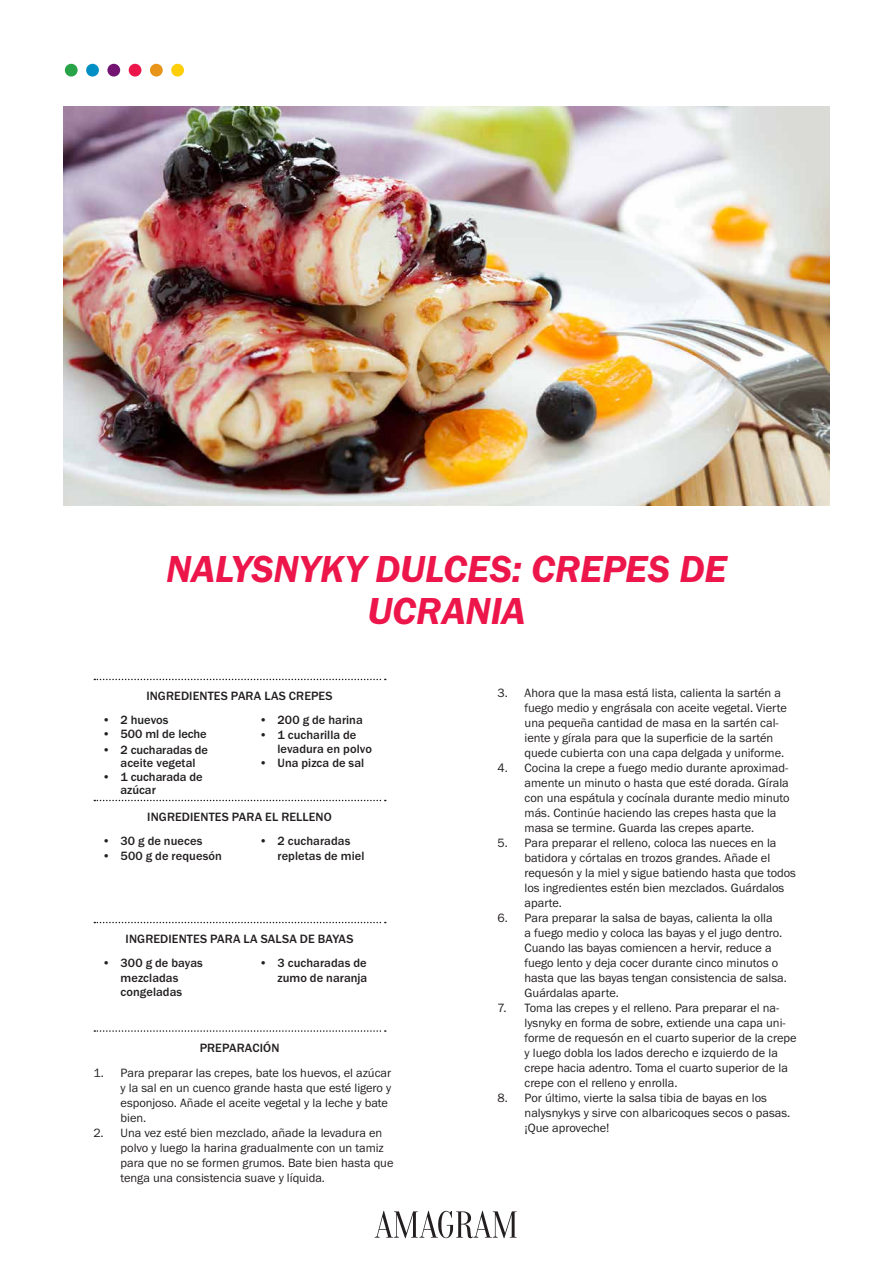
<style>
.page{position:relative;width:893px;height:1263px;background:#fff}
.page>*{position:absolute;margin:0;border:0;box-sizing:border-box;transform-origin:0 0}
.t1{font:39px/42px "Franklin Gothic URW Dem Ita";letter-spacing:-.005em;color:#ed164b;text-align:center}
.t2{font:12.45px/15px "Franklin Gothic URW Boo";color:#231f20}
.t3{font:500 12.45px/14.2px "Franklin Gothic URW";letter-spacing:.005em;color:#231f20}
.s1{font-family:"Franklin Gothic URW Boo";font-weight:400}
</style>
<div class="page">
<img style="left:64px;top:106px;width:765px;height:399px">
<svg style="left:94px;top:1030px;width:292px;height:2px"></svg>
<svg style="left:94px;top:679px;width:292px;height:1px"></svg>
<svg style="left:94px;top:800px;width:292px;height:1px"></svg>
<svg style="left:94px;top:922px;width:292px;height:1px"></svg>
<div style="left:171px;top:64px;width:13px;height:13px;background:#fece08;border-radius:50%"></div>
<div style="left:150px;top:64px;width:13px;height:13px;background:#e89418;border-radius:50%"></div>
<div style="left:129px;top:64px;width:12px;height:13px;background:#ed164b;border-radius:50%"></div>
<div style="left:107px;top:64px;width:13px;height:13px;background:#731372;border-radius:50%"></div>
<div style="left:86px;top:64px;width:13px;height:13px;background:#008fc5;border-radius:50%"></div>
<div style="left:65px;top:64px;width:13px;height:13px;background:#29a347;border-radius:50%"></div>
<svg style="left:375px;top:1211px;width:142px;height:27px"></svg>
<h1 class="t1" style="left:166px;top:547px;width:562px">NALYSNYKY DULCES: CREPES DE<br>UCRANIA</h1>
<p class="t3" style="left:146px;top:689px;width:188px">INGREDIENTES PARA LAS CREPES</p>
<p class="t3" style="left:102px;top:713px;width:68px"><span class="s1">•</span> 2 huevos</p>
<p class="t3" style="left:102px;top:726px;width:106px"><span class="s1">•</span> 500 ml de leche</p>
<p class="t3" style="left:102px;top:743px;width:108px;line-height:12.8px;text-align:center"><span class="s1">•</span> 2 cucharadas de aceite vegetal</p>
<p class="t3" style="left:121px;top:770px;width:83px;line-height:12.8px;text-indent:-18px"><span class="s1">•</span> 1 cucharada de azúcar</p>
<p class="t3" style="left:259px;top:713px;width:105px"><span class="s1">•</span> 200 g de harina</p>
<p class="t3" style="left:277px;top:727px;width:96px;text-indent:-19px"><span class="s1">•</span> 1 cucharilla de levadura en polvo</p>
<p class="t3" style="left:259px;top:755px;width:107px"><span class="s1">•</span> Una pizca de sal</p>
<p class="t3" style="left:147px;top:810px;width:186px">INGREDIENTES PARA EL RELLENO</p>
<p class="t3" style="left:102px;top:834px;width:102px"><span class="s1">•</span> 30 g de nueces</p>
<p class="t3" style="left:102px;top:848px;width:121px"><span class="s1">•</span> 500 g de requesón</p>
<p class="t3" style="left:277px;top:834px;width:88px;text-indent:-19px"><span class="s1">•</span> 2 cucharadas repletas de miel</p>
<p class="t3" style="left:126px;top:932px;width:229px">INGREDIENTES PARA LA SALSA DE BAYAS</p>
<p class="t3" style="left:102px;top:956px;width:102px;text-align:center"><span class="s1">•</span> 300 g de bayas mezcladas congeladas</p>
<p class="t3" style="left:259px;top:956px;width:110px;text-align:right"><span class="s1">•</span> 3 cucharadas de zumo de naranja</p>
<p class="t3" style="left:200px;top:1040px;width:81px">PREPARACIÓN</p>
<p class="t2" style="left:121px;top:1065px;width:272px;text-indent:-27px">1. Para preparar las crepes, bate los huevos, el azúcar y la sal en un cuenco grande hasta que esté ligero y esponjoso. Añade el aceite vegetal y la leche y bate bien.</p>
<p class="t2" style="left:121px;top:1125px;width:274px;text-indent:-27px">2. Una vez esté bien mezclado, añade la levadura en polvo y luego la harina gradualmente con un tamiz para que no se formen grumos. Bate bien hasta que tenga una consistencia suave y líquida.</p>
<p class="t2" style="left:525px;top:685px;width:264px;text-indent:-27px">3. Ahora que la masa está lista, calienta la sartén a fuego medio y engrásala con aceite vegetal. Vierte una pequeña cantidad de masa en la sartén cal&shy;iente y gírala para que la superficie de la sartén quede cubierta con una capa delgada y uniforme.</p>
<p class="t2" style="left:525px;top:760px;width:267px;text-indent:-27px">4. Cocina la crepe a fuego medio durante aproximad&shy;amente un minuto o hasta que esté dorada. Gírala con una espátula y cocínala durante medio minuto más. Continúe haciendo las crepes hasta que la masa se termine. Guarda las crepes aparte.</p>
<p class="t2" style="left:525px;top:835px;width:273px;text-indent:-27px">5. Para preparar el relleno, coloca las nueces en la batidora y córtalas en trozos grandes. Añade el requesón y la miel y sigue batiendo hasta que todos los ingredientes estén bien mezclados. Guárdalos aparte.</p>
<p class="t2" style="left:525px;top:910px;width:264px;text-indent:-27px">6. Para preparar la salsa de bayas, calienta la olla<br>a fuego medio y coloca las bayas y el jugo dentro.<br>Cuando las bayas comiencen a hervir, reduce a fuego lento y deja cocer durante cinco minutos o hasta que las bayas tengan consistencia de salsa.<br>Guárdalas aparte.</p>
<p class="t2" style="left:525px;top:1000px;width:273px;text-indent:-27px">7. Toma las crepes y el relleno. Para preparar el na&shy;lysnyky en forma de sobre, extiende una capa uni&shy;forme de requesón en el cuarto superior de la crepe y luego dobla los lados derecho e izquierdo de la crepe hacia adentro. Toma el cuarto superior de la crepe con el relleno y enrolla.</p>
<p class="t2" style="left:525px;top:1090px;width:267px;text-indent:-27px">8. Por último, vierte la salsa tibia de bayas en los nalysnykys y sirve con albaricoques secos o pasas. ¡Que aproveche!</p>
</div>
